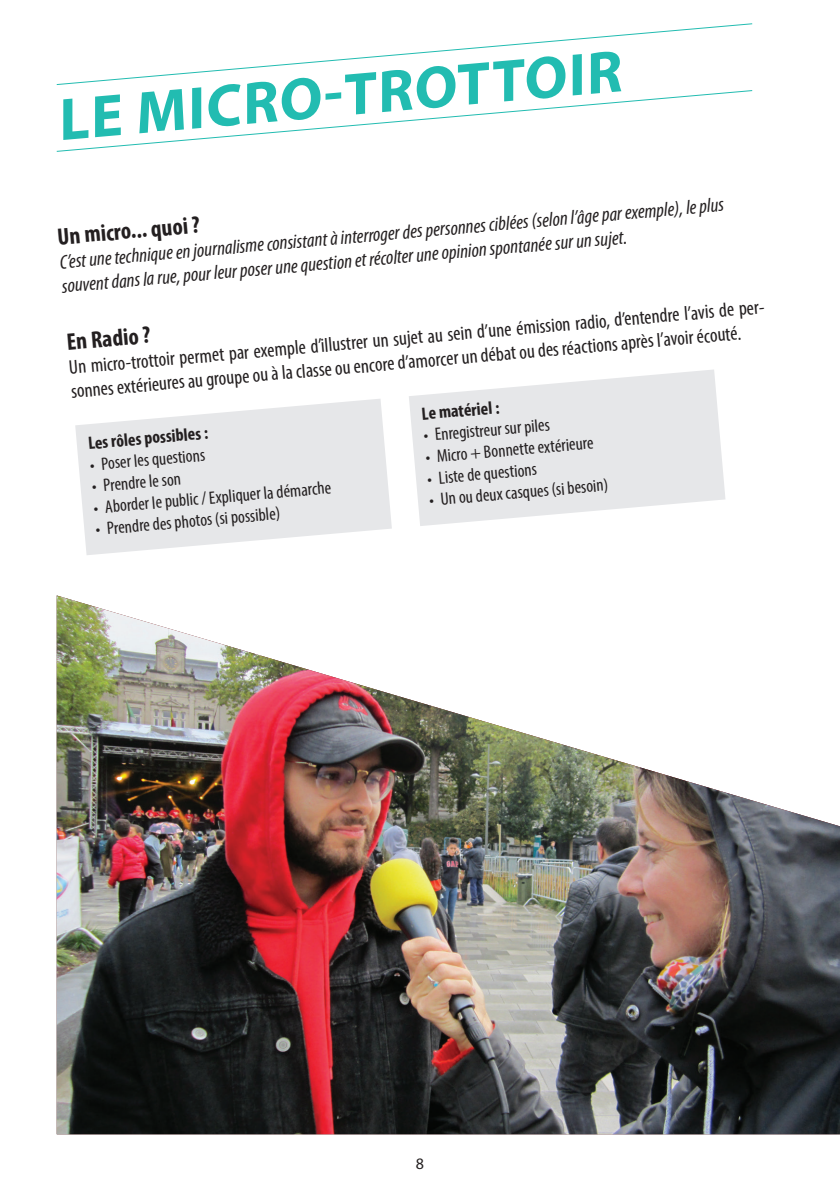
<style>
.page{position:relative;width:840px;height:1191px;background:#fff}
.page>*{position:absolute;margin:0;border:0;box-sizing:border-box;transform-origin:0 0}
.t1{font:700 60px "Myriad Pro";color:#22bcb1}
.t2{font:700 condensed 24px "Myriad Pro";color:#231f20}
.t3{font:condensed 20px/24px "Myriad Pro";color:#231f20}
.t4{font:italic condensed 20px/24px "Myriad Pro";color:#231f20}
.t5{font:condensed 18px "Myriad Pro";color:#231f20}
.t6{font:700 condensed 18px "Myriad Pro";color:#231f20}
.t7{font:16px "Myriad Pro";color:#231f20}
</style>
<div class="page">
<img style="left:57px;top:595px;width:782px;height:539px">
<svg style="left:75px;top:399px;width:316px;height:156px;fill:#e6e7e9"></svg>
<svg style="left:409px;top:369px;width:316px;height:157px;fill:#e6e7e9"></svg>
<svg style="left:56px;top:90px;width:696px;height:62px"></svg>
<svg style="left:56px;top:23px;width:696px;height:62px"></svg>
<h1 class="t1" style="left:55px;top:87px;width:566px;rotate:-5deg">LE MICRO-TROTTOIR</h1>
<p class="t4" style="left:59px;top:251px;width:667px;rotate:-5deg">C’est une technique en journalisme consistant à interroger des personnes ciblées (selon l’âge par exemple), le plus souvent dans la rue, pour leur poser une question et récolter une opinion spontanée sur un sujet.</p>
<p class="t2" style="left:65px;top:327px;width:85px;rotate:-5deg">En Radio ?</p>
<p class="t2" style="left:56px;top:222px;width:144px;rotate:-5deg">Un micro... quoi ?</p>
<p class="t3" style="left:68px;top:355px;width:703px;rotate:-5deg">Un micro-trottoir permet par exemple d’illustrer un sujet au sein d’une émission radio, d’entendre l’avis de per&shy;sonnes extérieures au groupe ou à la classe ou encore d’amorcer un débat ou des réactions après l’avoir écouté.</p>
<p class="t6" style="left:87px;top:432px;width:122px;rotate:-5deg">Les rôles possibles :</p>
<p class="t5" style="left:89px;top:454px;width:117px;rotate:-5deg">• Poser les questions</p>
<p class="t5" style="left:91px;top:475px;width:91px;rotate:-5deg">• Prendre le son</p>
<p class="t6" style="left:420px;top:403px;width:79px;rotate:-5deg">Le matériel :</p>
<p class="t5" style="left:422px;top:425px;width:128px;rotate:-5deg">• Enregistreur sur piles</p>
<p class="t5" style="left:424px;top:446px;width:170px;rotate:-5deg">• Micro + Bonnette extérieure</p>
<p class="t5" style="left:426px;top:468px;width:111px;rotate:-5deg">• Liste de questions</p>
<p class="t5" style="left:428px;top:489px;width:181px;rotate:-5deg">• Un ou deux casques (si besoin)</p>
<p class="t5" style="left:93px;top:497px;width:239px;rotate:-5deg">• Aborder le public / Expliquer la démarche</p>
<p class="t5" style="left:95px;top:518px;width:187px;rotate:-5deg">• Prendre des photos (si possible)</p>
<p class="t7" style="left:415px;top:1154px;width:10px">8</p>
</div>
